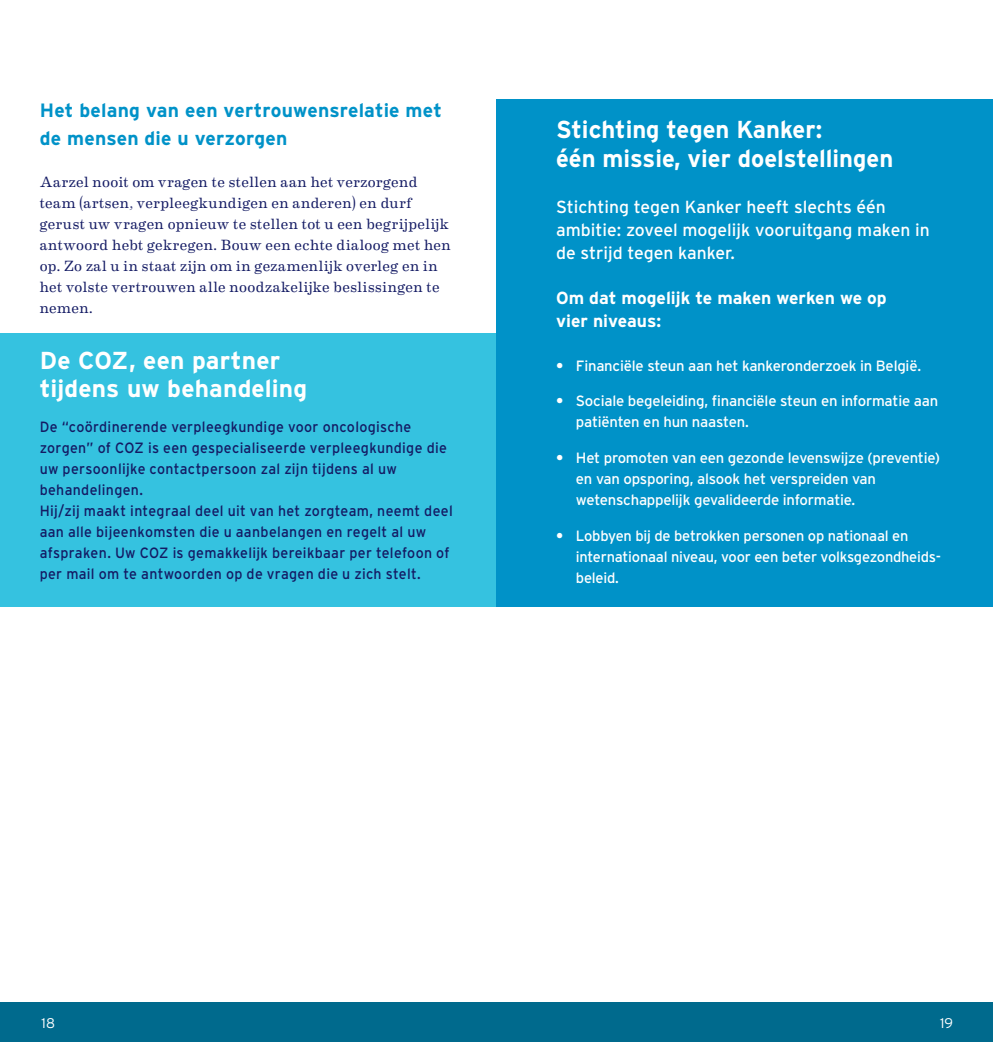
<style>
.page{position:relative;width:993px;height:1042px;background:#fff}
.page>*{position:absolute;margin:0;border:0;box-sizing:border-box;transform-origin:0 0}
._6_Titel_tekstballon{font:700 24.5px/28px "Interstate";color:#fff}
.t1{font:700 19.25px/28px "Interstate";letter-spacing:.01em;color:#0092c8}
.t2{font:17.5px/22.8px "Interstate";color:#fff}
.t3{font:700 17.5px/22.8px "Interstate";color:#fff}
.A_Body_kader{font:14.88px/21px "Interstate";letter-spacing:.025em;color:#141b64;scale:.95 1}
.t4{font:14.88px/21px "Interstate";letter-spacing:-.015em;color:#fff}
.t5{font:14.88px/21px "Eames Century Modern";letter-spacing:.02em;color:#141b64}
.t6{font:300 14px "Interstate";color:#fff}
.s1{font-weight:700}
</style>
<div class="page">
<div style="left:0;top:334px;width:496px;height:273px;background:#35c2e0"></div>
<div style="left:496px;top:99px;width:496px;height:508px;background:#0092c8"></div>
<div style="left:0;top:1002px;width:992px;height:40px;background:#006a8d"></div>
<p class="t1" style="left:40px;top:96px;width:403px">Het belang van een vertrouwensrelatie met de mensen die u verzorgen</p>
<p class="t5" style="left:40px;top:170px;width:412px">Aarzel nooit om vragen te stellen aan het verzorgend team (artsen, verpleegkundigen en anderen) en durf gerust uw vragen opnieuw te stellen tot u een begrijpelijk antwoord hebt gekregen. Bouw een echte dialoog met hen op. Zo zal u in staat zijn om in gezamenlijk overleg en in het volste vertrouwen alle noodzakelijke beslissingen te nemen.</p>
<p class="_6_Titel_tekstballon" style="left:40px;top:346px;width:269px">De COZ, een partner tijdens uw behandeling</p>
<p class="A_Body_kader" style="left:40px;top:416px;width:430px">De “coördinerende verpleegkundige voor oncologische zorgen” of COZ is een gespecialiseerde verpleegkundige die uw persoonlijke contactpersoon zal zijn tijdens al uw behandelingen.</p>
<p class="A_Body_kader" style="left:40px;top:500px;width:436px">Hij/zij maakt integraal deel uit van het zorgteam, neemt deel aan alle bijeenkomsten die u aanbelangen en regelt al uw afspraken. Uw COZ is gemakkelijk bereikbaar per telefoon of per mail om te antwoorden op de vragen die u zich stelt.</p>
<p class="_6_Titel_tekstballon" style="left:556px;top:114px;width:338px;line-height:29.8px">Stichting tegen Kanker:<br>één missie, vier doelstellingen</p>
<p class="t2" style="left:556px;top:195px;width:375px">Stichting tegen Kanker heeft slechts één ambitie: zoveel mogelijk vooruitgang maken in de strijd tegen kanker.</p>
<p class="t3" style="left:556px;top:286px;width:332px">Om dat mogelijk te maken werken we op vier niveaus:</p>
<p class="t4" style="left:556px;top:355px;width:366px"><span class="s1">•</span> Financiële steun aan het kankeronderzoek in België.</p>
<p class="t4" style="left:575px;top:390px;width:364px;text-indent:-20px"><span class="s1">•</span> Sociale begeleiding, financiële steun en informatie aan patiënten en hun naasten.</p>
<p class="t4" style="left:575px;top:447px;width:365px;text-indent:-20px"><span class="s1">•</span> Het promoten van een gezonde levenswijze (preventie) en van opsporing, alsook het verspreiden van wetenschappelijk gevalideerde informatie.</p>
<p class="t4" style="left:575px;top:525px;width:366px;text-indent:-20px"><span class="s1">•</span> Lobbyen bij de betrokken personen op nationaal en internationaal niveau, voor een beter volksgezondheids&shy;beleid.</p>
<p class="t6" style="left:42px;top:1014px;width:15px">18</p>
<p class="t6" style="left:939px;top:1014px;width:14px">19</p>
</div>
